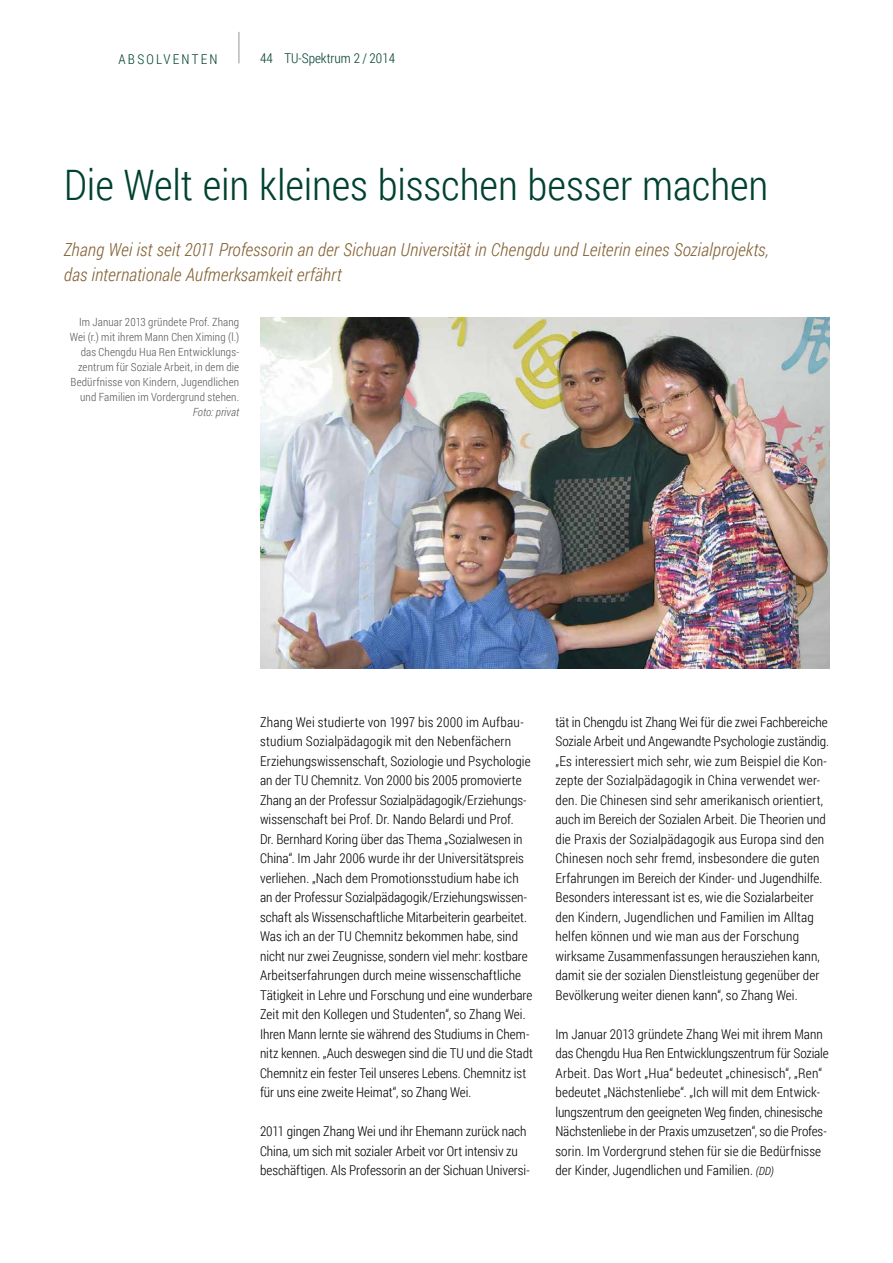
<style>
.page{position:relative;width:893px;height:1263px;background:#fff}
.page>*{position:absolute;margin:0;border:0;box-sizing:border-box;transform-origin:0 0}
.t1{font:300 42px "Roboto Condensed";color:#004131}
.t2{font:italic 300 18px/25.5px "Roboto Condensed";letter-spacing:.005em;color:#836134}
.t3{font:300 13.5px/19.5px "Roboto Condensed";letter-spacing:.005em;color:#000}
.t4{font:300 13.5px "Roboto Condensed";color:#004131}
.t5{font:300 13.5px "Roboto Condensed";letter-spacing:.165em;color:#004131}
.t6{font:300 11.25px/15px "Roboto Condensed";letter-spacing:.01em;color:#58595b;text-align:right}
.t7{font:italic 300 11.25px "Roboto Condensed";letter-spacing:.005em;color:#58595b}
.s1{font-style:italic;font-size:11.25px}
</style>
<div class="page">
<img style="left:260px;top:317px;width:569px;height:351px">
<hr style="left:239px;top:32px;width:1px;height:31px;background:#939598">
<p class="t5" style="left:118px;top:50px;width:101px">ABSOLVENTEN</p>
<p class="t4" style="left:260px;top:49px;width:136px">44 TU-Spektrum 2 / 2014</p>
<h1 class="t1" style="left:64px;top:156px;width:706px">Die Welt ein kleines bisschen besser machen</h1>
<h2 class="t2" style="left:64px;top:236px;width:707px">Zhang Wei ist seit 2011 Professorin an der Sichuan Universität in Chengdu und Leiterin eines Sozialprojekts, das internationale Aufmerksamkeit erfährt</h2>
<p class="t6" style="left:70px;top:314px;width:171px">Im Januar 2013 gründete Prof. Zhang Wei (r.) mit ihrem Mann Chen Ximing (l.) das Chengdu Hua Ren Entwicklungs&shy;zentrum für Soziale Arbeit, in dem die Bedürfnisse von Kindern, Jugendlichen und Familien im Vordergrund stehen.</p>
<p class="t7" style="left:193px;top:404px;width:48px">Foto: privat</p>
<p class="t3" style="left:260px;top:712px;width:274px">Zhang Wei studierte von 1997 bis 2000 im Aufbau&shy;studium Sozialpädagogik mit den Nebenfächern Erziehungswissenschaft, Soziologie und Psychologie an der TU Chemnitz. Von 2000 bis 2005 promovierte Zhang an der Professur Sozialpädagogik/Erziehungs&shy;wissenschaft bei Prof. Dr. Nando Belardi und Prof.<br>Dr. Bernhard Koring über das Thema „Sozialwesen in China“. Im Jahr 2006 wurde ihr der Universitätspreis verliehen. „Nach dem Promotionsstudium habe ich an der Professur Sozialpädagogik/Erziehungswissen&shy;schaft als Wissenschaftliche Mitarbeiterin gearbeitet.<br>Was ich an der TU Chemnitz bekommen habe, sind nicht nur zwei Zeugnisse, sondern viel mehr: kostbare Arbeitserfahrungen durch meine wissenschaftliche Tätigkeit in Lehre und Forschung und eine wunderbare Zeit mit den Kollegen und Studenten“, so Zhang Wei.<br>Ihren Mann lernte sie während des Studiums in Chem&shy;nitz kennen. „Auch deswegen sind die TU und die Stadt Chemnitz ein fester Teil unseres Lebens. Chemnitz ist für uns eine zweite Heimat“, so Zhang Wei.</p>
<p class="t3" style="left:260px;top:1121px;width:271px">2011 gingen Zhang Wei und ihr Ehemann zurück nach<br>China, um sich mit sozialer Arbeit vor Ort intensiv zu beschäftigen. Als Professorin an der Sichuan Universi-</p>
<p class="t3" style="left:555px;top:712px;width:275px">tät in Chengdu ist Zhang Wei für die zwei Fachbereiche Soziale Arbeit und Angewandte Psychologie zuständig. „Es interessiert mich sehr, wie zum Beispiel die Kon&shy;zepte der Sozialpädagogik in China verwendet wer&shy;den. Die Chinesen sind sehr amerikanisch orientiert, auch im Bereich der Sozialen Arbeit. Die Theorien und die Praxis der Sozialpädagogik aus Europa sind den Chinesen noch sehr fremd, insbesondere die guten Erfahrungen im Bereich der Kinder- und Jugendhilfe.<br>Besonders interessant ist es, wie die Sozialarbeiter den Kindern, Jugendlichen und Familien im Alltag helfen können und wie man aus der Forschung wirksame Zusammenfassungen herausziehen kann, damit sie der sozialen Dienstleistung gegenüber der Bevölkerung weiter dienen kann“, so Zhang Wei.</p>
<p class="t3" style="left:555px;top:1024px;width:275px">Im Januar 2013 gründete Zhang Wei mit ihrem Mann das Chengdu Hua Ren Entwicklungszentrum für Soziale Arbeit. Das Wort „Hua“ bedeutet „chinesisch“, „Ren“ bedeutet „Nächstenliebe“. „Ich will mit dem Entwick&shy;lungszentrum den geeigneten Weg finden, chinesische Nächstenliebe in der Praxis umzusetzen“, so die Profes&shy;sorin. Im Vordergrund stehen für sie die Bedürfnisse der Kinder, Jugendlichen und Familien. <span class="s1">(DD)</span></p>
</div>
